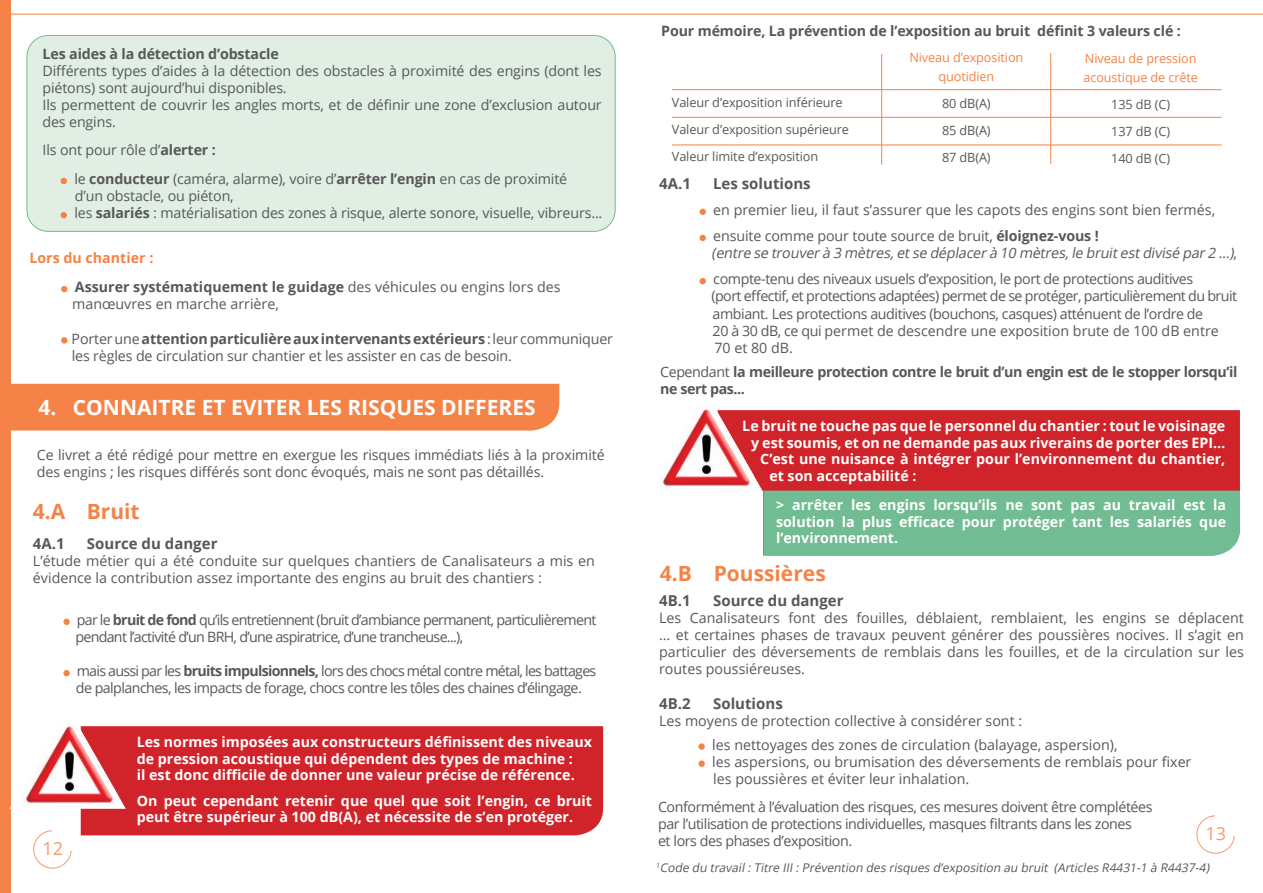
<style>
.page{position:relative;width:1263px;height:893px;background:#fff}
.page>*{position:absolute;margin:0;border:0;box-sizing:border-box;transform-origin:0 0}
.t1{font:700 21px "Open Sans";color:#fff}
.t2{font:700 21px "Open Sans";color:#f58347}
.t3{font:18px "Open Sans";color:#f89a67}
.t4{font:700 15px "Open Sans";color:#57585a}
.t5{font:14.25px/17.1px "Open Sans";letter-spacing:-.01em;color:#57585a}
.t6{font:700 14.25px/16.5px "Open Sans";color:#fff}
.t7{font:14.25px/17.1px "Open Sans";letter-spacing:-.03em;color:#57585a}
.t8{font:700 14.25px/29.7px "Open Sans";letter-spacing:-.01em;color:#57585a}
.t9{font:14.25px/17.1px "Open Sans";letter-spacing:-.04em;color:#57585a}
.t10{font:14.25px/17.1px "Open Sans";letter-spacing:-.05em;color:#57585a}
.t11{font:700 14.25px/17.1px "Open Sans";letter-spacing:-.03em;color:#57585a}
.t12{font:12.75px/27px "Open Sans";letter-spacing:-.01em;color:#57585a;text-align:justify}
.t13{font:12.75px/19.5px "Open Sans";letter-spacing:-.01em;color:#f58347;text-align:center}
.t14{font:italic 12px "Open Sans";color:#57585a}
.s1{font-weight:700}
.s2{color:#f58347}
.s3{font-weight:400}
.s4{font-style:italic}
</style>
<div class="page">
<div style="left:1196px;top:815px;width:39px;height:39px;border:1px solid #f89a67;border-radius:50%"></div>
<div style="left:1215px;top:806px;width:37px;height:30px;background:#fff"></div>
<hr style="left:0;top:14px;width:1263px;height:1px;background:#f58347">
<div style="left:27px;top:35px;width:588px;height:196px;background:#e0eee4;border-radius:21px"></div>
<div style="left:27px;top:35px;width:588px;height:197px;border:1px solid #71bc92;border-radius:21px"></div>
<svg style="left:61px;top:178px;width:6px;height:6px"></svg>
<svg style="left:61px;top:212px;width:6px;height:6px"></svg>
<div style="left:11px;top:384px;width:548px;height:47px;background:#f58347"></div>
<svg style="left:61px;top:286px;width:6px;height:6px"></svg>
<div style="left:61px;top:337px;width:6px;height:7px;background:#f58347;border-radius:50%"></div>
<div style="left:63px;top:619px;width:7px;height:6px;background:#f58347;border-radius:50%"></div>
<div style="left:63px;top:670px;width:7px;height:6px;background:#f58347;border-radius:50%"></div>
<div style="left:0;top:0;width:11px;height:893px;background:#f58347"></div>
<div style="left:33px;top:830px;width:39px;height:38px;border:1px solid #f89a67;border-radius:50%"></div>
<div style="left:52px;top:821px;width:37px;height:30px;background:#fff"></div>
<hr style="left:881px;top:54px;width:1px;height:111px;background:#f58347">
<hr style="left:1050px;top:53px;width:1px;height:111px;background:#f58347">
<hr style="left:672px;top:89px;width:550px;height:1px;background:#f58347">
<hr style="left:672px;top:117px;width:550px;height:1px;background:#f58347">
<hr style="left:672px;top:145px;width:550px;height:1px;background:#f58347">
<svg style="left:754px;top:410px;width:486px;height:146px;background:#a66758"></svg>
<img style="left:660px;top:407px;width:94px;height:82px">
<div style="left:713px;top:491px;width:50px;height:66px;background:#fff"></div>
<div style="left:81px;top:726px;width:522px;height:109px;background:#d1232a"></div>
<svg style="left:10px;top:726px;width:116px;height:83px"></svg>
<img style="left:21px;top:724px;width:96px;height:83px">
<div style="left:698px;top:743px;width:7px;height:7px;background:#f58347;border-radius:50%"></div>
<div style="left:698px;top:760px;width:7px;height:7px;background:#f58347;border-radius:50%"></div>
<div style="left:699px;top:209px;width:7px;height:6px;background:#f58347;border-radius:50%"></div>
<div style="left:699px;top:235px;width:7px;height:6px;background:#f58347;border-radius:50%"></div>
<div style="left:699px;top:278px;width:7px;height:6px;background:#f58347;border-radius:50%"></div>
<p class="t8" style="left:43px;top:38px;width:238px">Les aides à la détection d’obstacle</p>
<p class="t5" style="left:43px;top:62px;width:561px">Différents types d’aides à la détection des obstacles à proximité des engins (dont les piétons) sont aujourd’hui disponibles.<br>Ils permettent de couvrir les angles morts, et de définir une zone d’exclusion autour des engins.</p>
<p class="t5" style="left:74px;top:135px;width:494px;line-height:29.4px;text-indent:-32px">Ils ont pour rôle d’<span class="s1">alerter :<br></span>le <span class="s1">conducteur</span> (caméra, alarme), voire d’<span class="s1">arrêter l’engin</span> en cas de proximité</p>
<p class="t5" style="left:74px;top:187px;width:529px">d’un obstacle, ou piéton,<br>les <span class="s1">salariés</span> : matérialisation des zones à risque, alerte sonore, visuelle, vibreurs...</p>
<p class="t8" style="left:75px;top:242px;width:487px;text-indent:-45px"><span class="s2">Lors du chantier :<br></span>Assurer systématiquement le guidage <span class="s3">des véhicules ou engins lors des</span></p>
<p class="t5" style="left:72px;top:295px;width:208px">manœuvres en marche arrière,</p>
<p class="t5" style="left:72px;top:329px;width:543px">Porter une <span class="s1">attention particulière aux intervenants extérieurs</span> : leur communiquer les règles de circulation sur chantier et les assister en cas de besoin.</p>
<h1 class="t1" style="left:39px;top:392px;width:499px">4. CONNAITRE ET EVITER LES RISQUES DIFFERES</h1>
<p class="t5" style="left:37px;top:445px;width:569px">Ce livret a été rédigé pour mettre en exergue les risques immédiats liés à la proximité des engins ; les risques différés sont donc évoqués, mais ne sont pas détaillés.</p>
<h1 class="t2" style="left:33px;top:496px;width:108px">4.A Bruit</h1>
<p class="t4" style="left:33px;top:533px;width:33px">4A.1</p>
<p class="t4" style="left:87px;top:533px;width:132px">Source du danger</p>
<p class="t5" style="left:33px;top:552px;width:563px">L’étude métier qui a été conduite sur quelques chantiers de Canalisateurs a mis en évidence la contribution assez importante des engins au bruit des chantiers :</p>
<p class="t10" style="left:75px;top:611px;width:522px">par le <span class="s1">bruit de fond</span> qu’ils entretiennent (bruit d’ambiance permanent, particulièrement pendant l’activité d’un BRH, d’une aspiratrice, d’une trancheuse...),</p>
<p class="t9" style="left:76px;top:662px;width:522px">mais aussi par les <span class="s1">bruits impulsionnels,</span> lors des chocs métal contre métal, les battages de palplanches, les impacts de forage, chocs contre les tôles des chaines d’élingage.</p>
<p class="t3" style="left:43px;top:836px;width:22px">12</p>
<p class="t6" style="left:137px;top:733px;width:457px">Les normes imposées aux constructeurs définissent des niveaux de pression acoustique qui dépendent des types de machine :<br>il est donc difficile de donner une valeur précise de référence.</p>
<p class="t6" style="left:137px;top:792px;width:457px">On peut cependant retenir que quel que soit l’engin, ce bruit peut être supérieur à 100 dB(A), et nécessite de s’en protéger.</p>
<p class="t8" style="left:661px;top:16px;width:521px">Pour mémoire, La prévention de l’exposition au bruit définit 3 valeurs clé :</p>
<p class="t12" style="left:672px;top:89px;width:179px;text-align:left">Valeur d’exposition inférieure<br>Valeur d’exposition supérieure<br>Valeur limite d’exposition</p>
<p class="t4" style="left:659px;top:173px;width:33px">4A.1</p>
<p class="t4" style="left:713px;top:173px;width:99px">Les solutions</p>
<p class="t13" style="left:909px;top:47px;width:115px">Niveau d’exposition quotidien</p>
<p class="t12" style="left:942px;top:90px;width:50px">80 dB(A)<br>85 dB(A)<br>87 dB(A)</p>
<p class="t13" style="left:1083px;top:48px;width:116px;text-align:left">Niveau de pression acoustique de crête</p>
<p class="t12" style="left:1111px;top:91px;width:60px">135 dB (C)<br>137 dB (C)<br>140 dB (C)</p>
<p class="t5" style="left:713px;top:196px;width:503px;line-height:26.1px">en premier lieu, il faut s’assurer que les capots des engins sont bien fermés, ensuite comme pour toute source de bruit, <span class="s1">éloignez-vous !</span></p>
<p class="t7" style="left:711px;top:240px;width:527px;line-height:26.1px"><span class="s4">(entre se trouverà 3 mètres,etse déplacerà 10 mètres,le bruitestdivisé par2 …)</span>, compte-tenu des niveaux usuels d’exposition, le port de protections auditives</p>
<p class="t7" style="left:711px;top:287px;width:527px">(port effectif, et protections adaptées) permet de se protéger, particulièrement du bruit ambiant. Les protections auditives (bouchons, casques) atténuent de l’ordre de<br>20 à 30 dB, ce qui permet de descendre une exposition brute de 100 dB entre 70 et 80 dB.</p>
<p class="t11" style="left:660px;top:362px;width:579px"><span class="s3">Cependant</span> la meilleure protection contre le bruit d’un engin est de le stopper lorsqu’il ne sert pas...</p>
<p class="t6" style="left:742px;top:417px;width:484px">Le bruit ne touche pas que le personnel du chantier : tout le voisinage</p>
<p class="t6" style="left:751px;top:434px;width:475px">y est soumis, et on ne demande pas aux riverains de porter des EPI…</p>
<p class="t6" style="left:760px;top:450px;width:466px">C’est une nuisance à intégrer pour l’environnement du chantier,</p>
<p class="t6" style="left:769px;top:467px;width:149px">et son acceptabilité :</p>
<p class="t6" style="left:776px;top:496px;width:451px;text-align:justify">&gt; arrêter les engins lorsqu’ils ne sont pas au travail est la solution la plus efficace pour protéger tant les salariés que l’environnement.</p>
<h1 class="t2" style="left:660px;top:558px;width:168px">4.B Poussières</h1>
<p class="t4" style="left:659px;top:590px;width:33px">4B.1</p>
<p class="t4" style="left:713px;top:590px;width:132px">Source du danger</p>
<p class="t5" style="left:659px;top:609px;width:586px;text-align:justify">Les Canalisateurs font des fouilles, déblaient, remblaient, les engins se déplacent … et certaines phases de travaux peuvent générer des poussières nocives. Il s’agit en particulier des déversements de remblais dans les fouilles, et de la circulation sur les routes poussiéreuses.</p>
<p class="t4" style="left:659px;top:692px;width:33px">4B.2</p>
<p class="t4" style="left:713px;top:692px;width:71px">Solutions</p>
<p class="t5" style="left:659px;top:711px;width:365px">Les moyens de protection collective à considérer sont :</p>
<p class="t5" style="left:712px;top:736px;width:481px">les nettoyages des zones de circulation (balayage, aspersion),<br>les aspersions, ou brumisation des déversements de remblais pour fixer les poussières et éviter leur inhalation.</p>
<p class="t7" style="left:658px;top:798px;width:496px">Conformément à l’évaluation des risques, ces mesures doivent être complétées par l’utilisation de protections individuelles, masques filtrants dans les zones<br>et lors des phases d’exposition.</p>
<p class="t3" style="left:1205px;top:821px;width:22px">13</p>
<p class="t14" style="left:656px;top:860px;width:558px"><sup>1</sup>Code du travail:Titre III:Prévention des risques d’exposition au bruit (Articles R4431-1 à R4437-4)</p>
</div>
